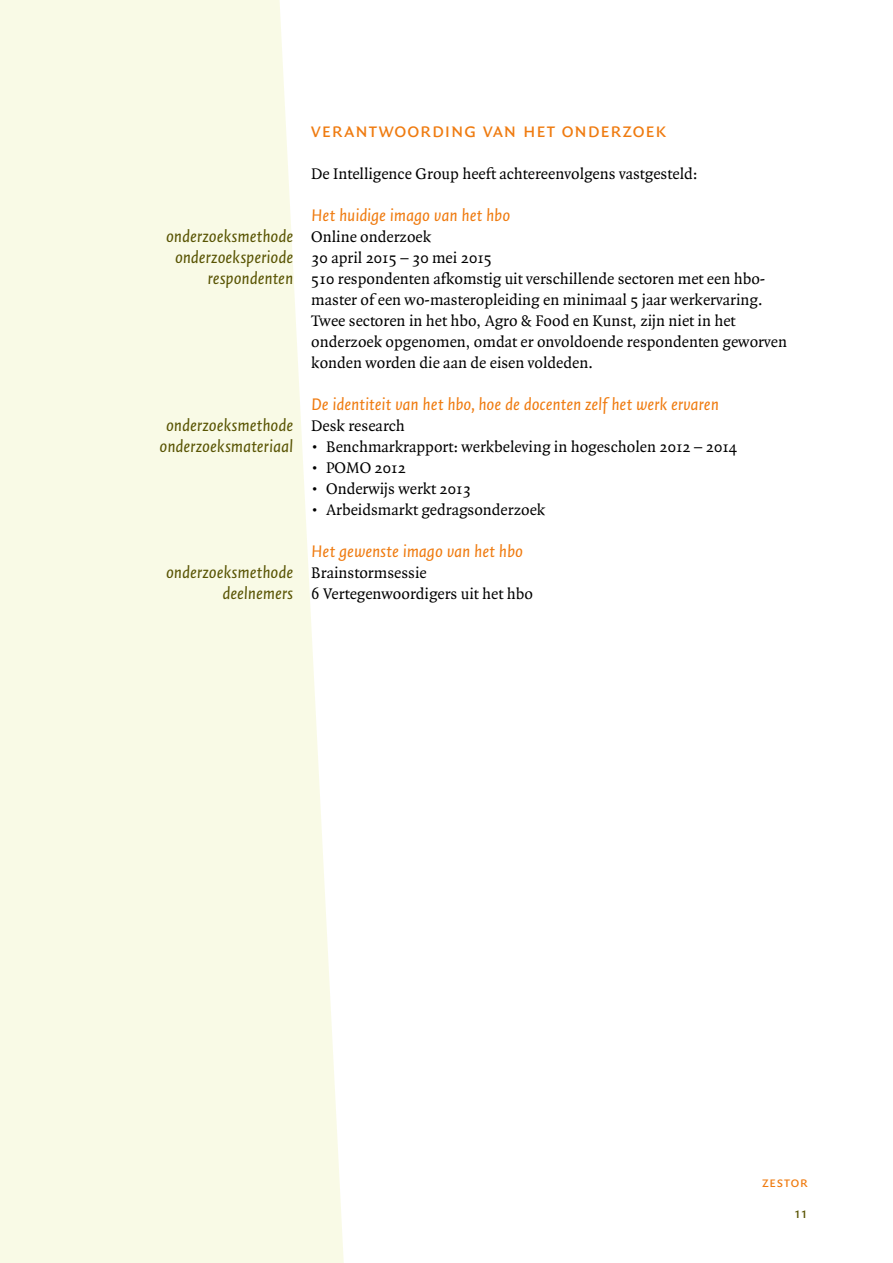
<style>
.page{position:relative;width:893px;height:1263px;background:#fff}
.page>*{position:absolute;margin:0;border:0;box-sizing:border-box;transform-origin:0 0}
.t1{font:21px "Quadraat Sans Small Caps";letter-spacing:.03em;color:#ef7b10}
.t2{font:italic 18px/21px "Quadraat Sans";letter-spacing:-.005em;color:#595403;text-align:right}
.t3{font:italic 18px "Quadraat Sans";letter-spacing:-.005em;color:#ef7b10}
.t4{font:16.5px/21px "Quadraat";color:#000}
.t5{font:15px "Quadraat Sans Small Caps";letter-spacing:.035em;color:#ef7b10}
.t6{font:15px "Quadraat Sans Small Caps";color:#595403}
</style>
<div class="page">
<svg style="left:0;top:0;width:344px;height:1263px;fill:#f9fae6"></svg>
<p class="t2" style="left:166px;top:226px;width:129px">onderzoeksmethode onderzoeksperiode respondenten</p>
<p class="t2" style="left:160px;top:415px;width:135px;text-align:center">onderzoeksmethode onderzoeksmateriaal</p>
<p class="t2" style="left:166px;top:562px;width:129px">onderzoeksmethode deelnemers</p>
<p class="t1" style="left:311px;top:118px;width:356px">verantwoording van het onderzoek</p>
<p class="t4" style="left:311px;top:163px;width:388px">De Intelligence Group heeft achtereenvolgens vastgesteld:</p>
<p class="t3" style="left:311px;top:205px;width:201px">Het huidige imago van het hbo</p>
<p class="t4" style="left:311px;top:226px;width:477px">Online onderzoek<br>30 april 2015 – 30 mei 2015<br>510 respondenten afkomstig uit verschillende sectoren met een hbo&shy;master of een wo-masteropleiding en minimaal 5 jaar werkervaring.<br>Twee sectoren in het hbo, Agro &amp; Food en Kunst, zijn niet in het onderzoek opgenomen, omdat er onvoldoende respondenten geworven konden worden die aan de eisen voldeden.</p>
<p class="t3" style="left:311px;top:394px;width:409px">De identiteit van het hbo, hoe de docenten zelf het werk ervaren</p>
<p class="t4" style="left:311px;top:415px;width:95px">Desk research</p>
<p class="t4" style="left:311px;top:436px;width:427px">• Benchmarkrapport: werkbeleving in hogescholen 2012 – 2014</p>
<p class="t4" style="left:311px;top:457px;width:96px">• POMO 2012</p>
<p class="t4" style="left:311px;top:478px;width:161px">• Onderwijs werkt 2013</p>
<p class="t4" style="left:311px;top:499px;width:236px">• Arbeidsmarkt gedragsonderzoek</p>
<p class="t3" style="left:311px;top:541px;width:213px">Het gewenste imago van het hbo</p>
<p class="t4" style="left:311px;top:562px;width:223px">Brainstormsessie<br>6 Vertegenwoordigers uit het hbo</p>
<p class="t5" style="left:762px;top:1173px;width:47px">zestor</p>
<p class="t6" style="left:794px;top:1205px;width:16px">11</p>
</div>
